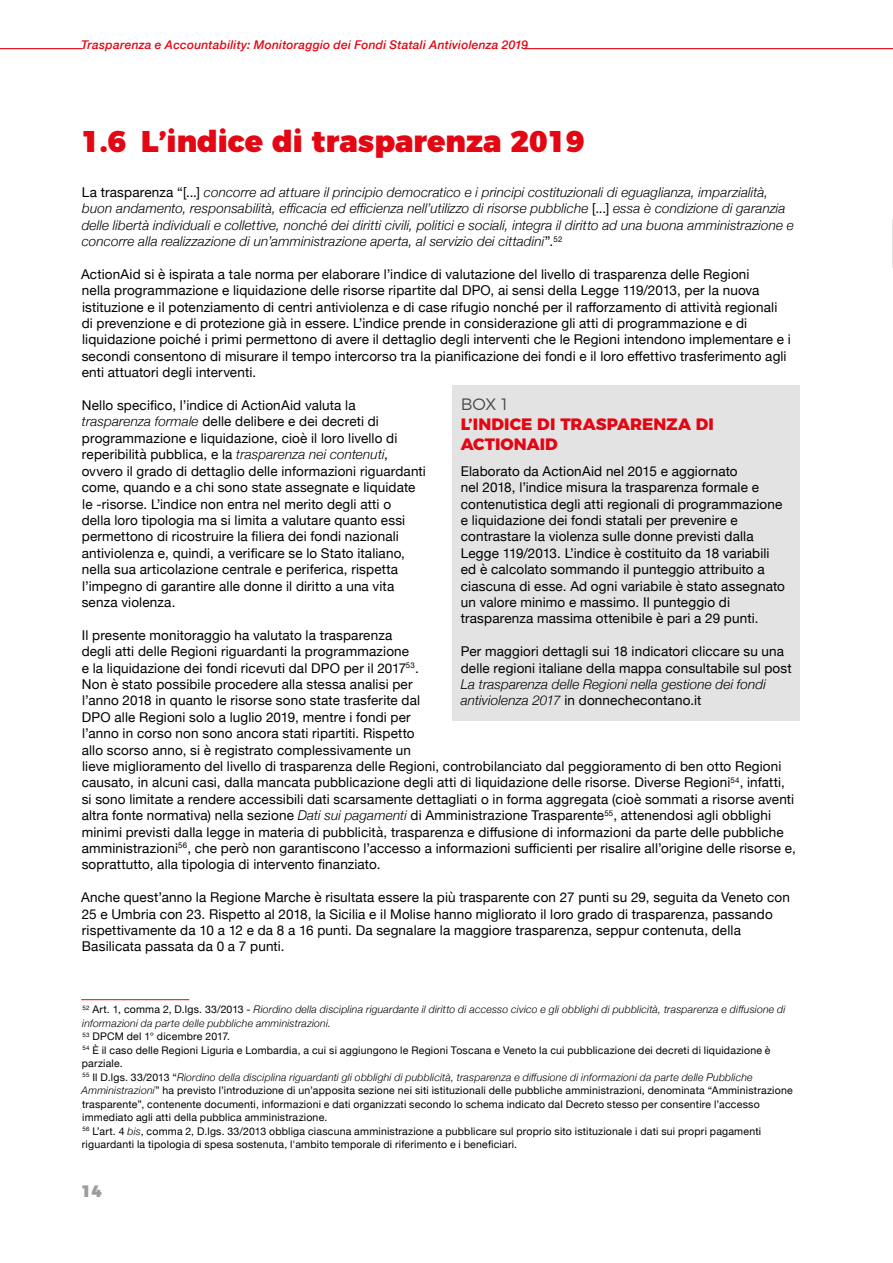
<style>
.page{position:relative;width:893px;height:1263px;background:#fff}
.page>*{position:absolute;margin:0;border:0;box-sizing:border-box;transform-origin:0 0}
.t1{font:900 30px "Montserrat";color:#e30613}
.t2{font:800 16.5px/19.8px "Montserrat";letter-spacing:.005em;color:#e30613}
.t3{font:300 16.5px "Montserrat";color:#4a4a49}
.t4{font:900 16.5px "Montserrat";color:#9d9d9c}
.t5{font:13.5px/16.4px "Helvetica Neue";letter-spacing:.01em;color:#000}
.t6{font:italic 300 13.5px/16.4px "Helvetica Neue";letter-spacing:.01em;color:#000}
.t7{font:italic 500 12px "Helvetica Neue";letter-spacing:.02em;color:#e30613}
.t8{font:10.5px/13.5px "Helvetica Neue";letter-spacing:.02em;color:#000}
.s1{font-weight:400;font-style:normal}
.s2{font-weight:300;font-style:italic}
</style>
<div class="page">
<hr style="left:525px;top:48px;width:368px;height:1px;background:#e30613">
<hr style="left:0;top:48px;width:83px;height:1px;background:#e30613">
<hr style="left:892px;top:219px;width:1px;height:48px;background:#e3e3e3">
<hr style="left:81px;top:999px;width:108px;height:1px;background:#e30613">
<div style="left:452px;top:386px;width:348px;height:93px;background:#e3e3e3"></div>
<div style="left:452px;top:454px;width:348px;height:185px;background:#e3e3e3"></div>
<div style="left:452px;top:635px;width:348px;height:86px;background:#e3e3e3"></div>
<p class="t7" style="left:81px;top:35px;width:449px">Trasparenza e Accountability: Monitoraggio dei Fondi Statali Antiviolenza 2019</p>
<h1 class="t1" style="left:81px;top:116px;width:505px">1.6 L’indice di trasparenza 2019</h1>
<p class="t6" style="left:82px;top:183px;width:714px"><span class="s1">La trasparenza “[...]</span> concorre ad attuare il principio democratico e i principi costituzionali di eguaglianza, imparzialità, buon andamento, responsabilità, efficacia ed efficienza nell’utilizzo di risorse pubbliche <span class="s1">[...]</span> essa è condizione di garanzia delle libertà individuali e collettive, nonché dei diritti civili, politici e sociali, integra il diritto ad una buona amministrazione e concorre alla realizzazione di un’amministrazione aperta, al servizio dei cittadini<span class="s1">”.</span><sup>52</sup></p>
<p class="t5" style="left:81px;top:267px;width:711px">ActionAid si è ispirata a tale norma per elaborare l’indice di valutazione del livello di trasparenza delle Regioni<br>nella programmazione e liquidazione delle risorse ripartite dal DPO, ai sensi della Legge 119/2013, per la nuova istituzione e il potenziamento di centri antiviolenza e di case rifugio nonché per il rafforzamento di attività regionali<br>di prevenzione e di protezione già in essere. L’indice prende in considerazione gli atti di programmazione e di liquidazione poiché i primi permettono di avere il dettaglio degli interventi che le Regioni intendono implementare e i secondi consentono di misurare il tempo intercorso tra la pianificazione dei fondi e il loro effettivo trasferimento agli enti attuatori degli interventi.</p>
<p class="t5" style="left:82px;top:398px;width:346px">Nello specifico, l’indice di ActionAid valuta la <span class="s2">trasparenza formale</span> delle delibere e dei decreti di programmazione e liquidazione, cioè il loro livello di reperibilità pubblica, e la <span class="s2">trasparenza nei contenuti</span>, ovvero il grado di dettaglio delle informazioni riguardanti come, quando e a chi sono state assegnate e liquidate le -risorse. L’indice non entra nel merito degli atti o<br>della loro tipologia ma si limita a valutare quanto essi permettono di ricostruire la filiera dei fondi nazionali antiviolenza e, quindi, a verificare se lo Stato italiano, nella sua articolazione centrale e periferica, rispetta l’impegno di garantire alle donne il diritto a una vita senza violenza.</p>
<p class="t5" style="left:82px;top:627px;width:716px">Il presente monitoraggio ha valutato la trasparenza<br>degli atti delle Regioni riguardanti la programmazione<br>e la liquidazione dei fondi ricevuti dal DPO per il 2017<sup>53</sup>.<br>Non è stato possibile procedere alla stessa analisi per<br>l’anno 2018 in quanto le risorse sono state trasferite dal<br>DPO alle Regioni solo a luglio 2019, mentre i fondi per<br>l’anno in corso non sono ancora stati ripartiti. Rispetto<br>allo scorso anno, si è registrato complessivamente un<br>lieve miglioramento del livello di trasparenza delle Regioni, controbilanciato dal peggioramento di ben otto Regioni causato, in alcuni casi, dalla mancata pubblicazione degli atti di liquidazione delle risorse. Diverse Regioni<sup>54</sup>, infatti, si sono limitate a rendere accessibili dati scarsamente dettagliati o in forma aggregata (cioè sommati a risorse aventi altra fonte normativa) nella sezione <span class="s2">Dati sui pagamenti</span> di Amministrazione Trasparente<sup>55</sup>, attenendosi agli obblighi minimi previsti dalla legge in materia di pubblicità, trasparenza e diffusione di informazioni da parte delle pubbliche amministrazioni<sup>56</sup>, che però non garantiscono l’accesso a informazioni sufficienti per risalire all’origine delle risorse e, soprattutto, alla tipologia di intervento finanziato.</p>
<p class="t5" style="left:81px;top:890px;width:710px">Anche quest’anno la Regione Marche è risultata essere la più trasparente con 27 punti su 29, seguita da Veneto con 25 e Umbria con 23. Rispetto al 2018, la Sicilia e il Molise hanno migliorato il loro grado di trasparenza, passando rispettivamente da 10 a 12 e da 8 a 16 punti. Da segnalare la maggiore trasparenza, seppur contenuta, della Basilicata passata da 0 a 7 punti.</p>
<p class="t3" style="left:461px;top:391px;width:48px">BOX 1</p>
<p class="t2" style="left:461px;top:413px;width:255px">L’INDICE DI TRASPARENZA DI<br>ACTIONAID</p>
<p class="t5" style="left:461px;top:463px;width:326px">Elaborato da ActionAid nel 2015 e aggiornato<br>nel 2018, l’indice misura la trasparenza formale e contenutistica degli atti regionali di programmazione e liquidazione dei fondi statali per prevenire e contrastare la violenza sulle donne previsti dalla Legge 119/2013. L’indice è costituito da 18 variabili ed è calcolato sommando il punteggio attribuito a ciascuna di esse. Ad ogni variabile è stato assegnato un valore minimo e massimo. Il punteggio di trasparenza massima ottenibile è pari a 29 punti.</p>
<p class="t5" style="left:461px;top:644px;width:332px">Per maggiori dettagli sui 18 indicatori cliccare su una delle regioni italiane della mappa consultabile sul post</p>
<p class="t6" style="left:461px;top:675px;width:307px">La trasparenza delle Regioni nella gestione dei fondi antiviolenza 2017 <span class="s1">in donnechecontano.it</span></p>
<p class="t8" style="left:82px;top:1003px;width:713px"><sup>52</sup> Art. 1, comma 2, D.lgs. 33/2013 - <span class="s2">Riordino della disciplina riguardante il diritto di accesso civico e gli obblighi di pubblicità, trasparenza e diffusione di informazioni da parte delle pubbliche amministrazioni.<br></span><sup>53</sup> DPCM del 1° dicembre 2017.<br><sup>54</sup> È il caso delle Regioni Liguria e Lombardia, a cui si aggiungono le Regioni Toscana e Veneto la cui pubblicazione dei decreti di liquidazione è parziale.<br><sup>55</sup> Il D.lgs. 33/2013 “<span class="s2">Riordino della disciplina riguardanti gli obblighi di pubblicità, trasparenza e diffusione di informazioni da parte delle Pubbliche Amministrazioni</span>” ha previsto l’introduzione di un’apposita sezione nei siti istituzionali delle pubbliche amministrazioni, denominata “Amministrazione trasparente”, contenente documenti, informazioni e dati organizzati secondo lo schema indicato dal Decreto stesso per consentire l’accesso immediato agli atti della pubblica amministrazione.<br><sup>56</sup> L’art. 4 <span class="s2">bis</span>, comma 2, D.lgs. 33/2013 obbliga ciascuna amministrazione a pubblicare sul proprio sito istituzionale i dati sui propri pagamenti riguardanti la tipologia di spesa sostenuta, l'ambito temporale di riferimento e i beneficiari.</p>
<p class="t4" style="left:81px;top:1178px;width:22px">14</p>
</div>
